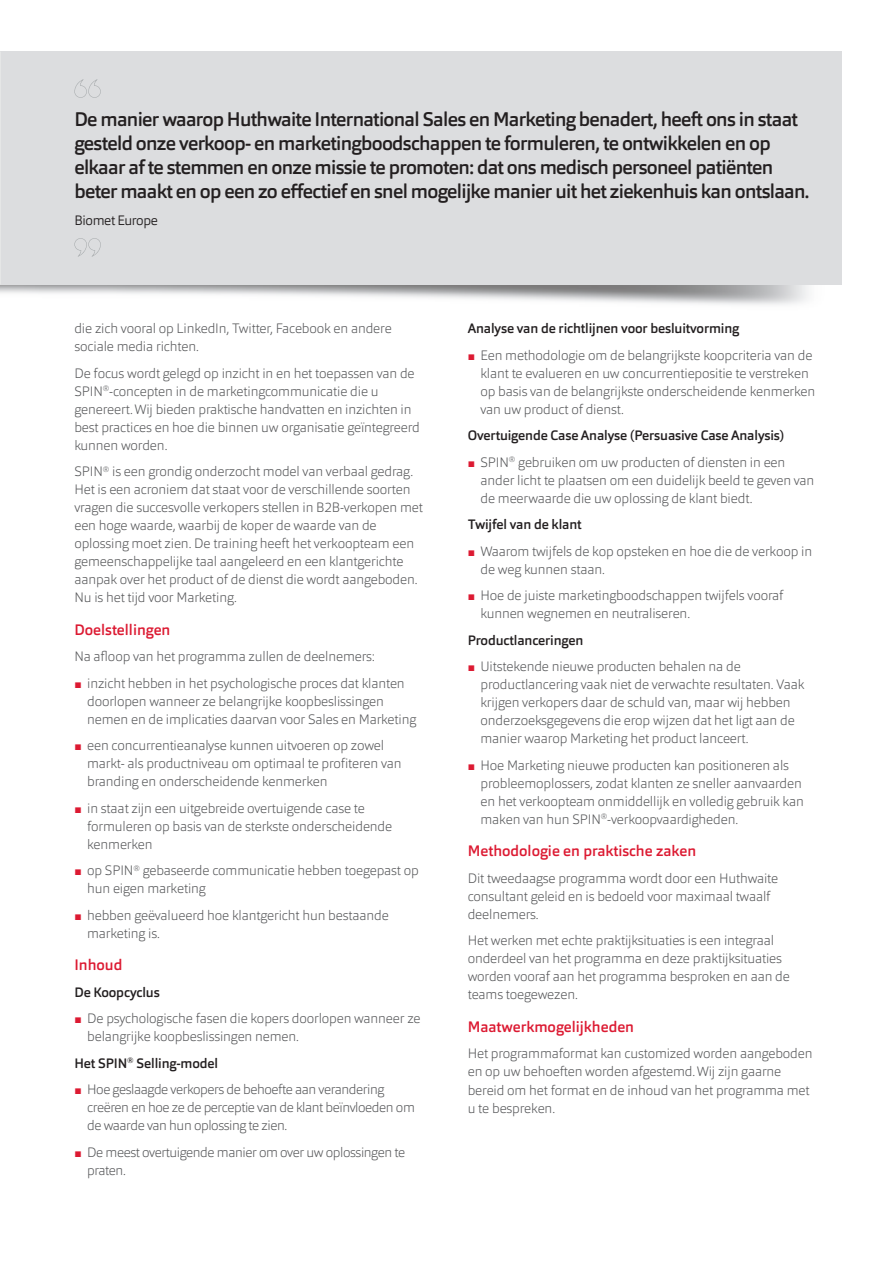
<style>
.page{position:relative;width:893px;height:1263px;background:#fff}
.page>*{position:absolute;margin:0;border:0;box-sizing:border-box;transform-origin:0 0}
.t1{font:500 19.5px/24px "Orgon";letter-spacing:-.035em;color:#231f20}
.t2{font:500 15px "Orgon";color:#dc1a32}
.t3{font:200 13.5px/18px "Orgon";letter-spacing:-.01em;color:#57585a}
.t4{font:200 13.5px/18px "Orgon";letter-spacing:-.03em;color:#57585a}
.t5{font:500 13.5px "Orgon";letter-spacing:-.01em;color:#231f20}
.t6{font:300 13.5px "Orgon";letter-spacing:-.025em;color:#231f20}
.s1{font-family:"Arial";font-weight:400;font-size:12.15px;color:#dc1a32}
</style>
<div class="page">
<div style="left:0;top:51px;width:842px;height:234px;background:#dcdddf"></div>
<svg style="left:74px;top:79px;width:27px;height:19px"></svg>
<svg style="left:74px;top:238px;width:27px;height:19px"></svg>
<p class="t1" style="left:74px;top:107px;width:737px">De manier waarop Huthwaite International Sales en Marketing benadert, heeft ons in staat gesteld onze verkoop- en marketingboodschappen te formuleren, te ontwikkelen en op elkaar af te stemmen en onze missie te promoten: dat ons medisch personeel patiënten beter maakt en op een zo effectief en snel mogelijke manier uit het ziekenhuis kan ontslaan.</p>
<p class="t6" style="left:74px;top:212px;width:85px">Biomet Europe</p>
<p class="t3" style="left:74px;top:319px;width:319px">die zich vooral op LinkedIn, Twitter, Facebook en andere sociale media richten.</p>
<p class="t3" style="left:74px;top:364px;width:347px">De focus wordt gelegd op inzicht in en het toepassen van de SPIN<sup>®</sup>-concepten in de marketingcommunicatie die u genereert. Wij bieden praktische handvatten en inzichten in best practices en hoe die binnen uw organisatie geïntegreerd kunnen worden.</p>
<p class="t3" style="left:74px;top:463px;width:350px">SPIN<sup>®</sup> is een grondig onderzocht model van verbaal gedrag.<br>Het is een acroniem dat staat voor de verschillende soorten vragen die succesvolle verkopers stellen in B2B-verkopen met een hoge waarde, waarbij de koper de waarde van de oplossing moet zien. De training heeft het verkoopteam een gemeenschappelijke taal aangeleerd en een klantgerichte aanpak over het product of de dienst die wordt aangeboden.<br>Nu is het tijd voor Marketing.</p>
<p class="t2" style="left:74px;top:620px;width:98px">Doelstellingen</p>
<p class="t3" style="left:74px;top:648px;width:302px">Na afloop van het programma zullen de deelnemers:</p>
<p class="t3" style="left:87px;top:674px;width:331px;text-indent:-13px"><span class="s1">■</span> inzicht hebben in het psychologische proces dat klanten doorlopen wanneer ze belangrijke koopbeslissingen nemen en de implicaties daarvan voor Sales en Marketing</p>
<p class="t3" style="left:87px;top:737px;width:316px;text-indent:-13px"><span class="s1">■</span> een concurrentieanalyse kunnen uitvoeren op zowel markt- als productniveau om optimaal te profiteren van branding en onderscheidende kenmerken</p>
<p class="t3" style="left:87px;top:799px;width:307px;text-indent:-13px"><span class="s1">■</span> in staat zijn een uitgebreide overtuigende case te formuleren op basis van de sterkste onderscheidende kenmerken</p>
<p class="t3" style="left:87px;top:862px;width:333px;text-indent:-13px"><span class="s1">■</span> op SPIN<sup>®</sup> gebaseerde communicatie hebben toegepast op hun eigen marketing</p>
<p class="t3" style="left:87px;top:906px;width:303px;text-indent:-13px"><span class="s1">■</span> hebben geëvalueerd hoe klantgericht hun bestaande marketing is.</p>
<p class="t2" style="left:74px;top:956px;width:49px">Inhoud</p>
<p class="t5" style="left:74px;top:983px;width:87px">De Koopcyclus</p>
<p class="t3" style="left:87px;top:1010px;width:335px;text-indent:-13px"><span class="s1">■</span> De psychologische fasen die kopers doorlopen wanneer ze belangrijke koopbeslissingen nemen.</p>
<p class="t5" style="left:74px;top:1055px;width:145px">Het SPIN<sup>®</sup> Selling-model</p>
<p class="t4" style="left:87px;top:1081px;width:329px;text-indent:-13px"><span class="s1">■</span> Hoe geslaagde verkopers de behoefte aan verandering creëren en hoe ze de perceptie van de klant beïnvloeden om de waarde van hun oplossing te zien.</p>
<p class="t4" style="left:87px;top:1143px;width:320px;text-indent:-13px"><span class="s1">■</span> De meest overtuigende manier om over uw oplossingen te praten.</p>
<p class="t5" style="left:468px;top:320px;width:273px">Analyse van de richtlijnen voor besluitvorming</p>
<p class="t3" style="left:480px;top:346px;width:336px;text-indent:-13px"><span class="s1">■</span> Een methodologie om de belangrijkste koopcriteria van de klant te evalueren en uw concurrentiepositie te verstreken op basis van de belangrijkste onderscheidende kenmerken van uw product of dienst.</p>
<p class="t5" style="left:468px;top:427px;width:318px">Overtuigende Case Analyse (Persuasive Case Analysis)</p>
<p class="t3" style="left:480px;top:453px;width:335px;text-indent:-13px"><span class="s1">■</span> SPIN<sup>®</sup> gebruiken om uw producten of diensten in een ander licht te plaatsen om een duidelijk beeld te geven van de meerwaarde die uw oplossing de klant biedt.</p>
<p class="t5" style="left:468px;top:516px;width:115px">Twijfel van de klant</p>
<p class="t3" style="left:480px;top:542px;width:333px;text-indent:-13px"><span class="s1">■</span> Waarom twijfels de kop opsteken en hoe die de verkoop in de weg kunnen staan.</p>
<p class="t3" style="left:480px;top:587px;width:304px;text-indent:-13px"><span class="s1">■</span> Hoe de juiste marketingboodschappen twijfels vooraf kunnen wegnemen en neutraliseren.</p>
<p class="t5" style="left:468px;top:631px;width:117px">Productlanceringen</p>
<p class="t3" style="left:480px;top:658px;width:325px;text-indent:-13px"><span class="s1">■</span> Uitstekende nieuwe producten behalen na de productlancering vaak niet de verwachte resultaten. Vaak krijgen verkopers daar de schuld van, maar wij hebben onderzoeksgegevens die erop wijzen dat het ligt aan de manier waarop Marketing het product lanceert.</p>
<p class="t3" style="left:480px;top:756px;width:325px;text-indent:-13px"><span class="s1">■</span> Hoe Marketing nieuwe producten kan positioneren als probleemoplossers, zodat klanten ze sneller aanvaarden en het verkoopteam onmiddellijk en volledig gebruik kan maken van hun SPIN<sup>®</sup>-verkoopvaardigheden.</p>
<p class="t2" style="left:468px;top:842px;width:230px">Methodologie en praktische zaken</p>
<p class="t3" style="left:468px;top:869px;width:312px">Dit tweedaagse programma wordt door een Huthwaite consultant geleid en is bedoeld voor maximaal twaalf deelnemers.</p>
<p class="t3" style="left:468px;top:932px;width:324px">Het werken met echte praktijksituaties is een integraal onderdeel van het programma en deze praktijksituaties worden vooraf aan het programma besproken en aan de teams toegewezen.</p>
<p class="t2" style="left:468px;top:1017px;width:168px">Maatwerkmogelijkheden</p>
<p class="t3" style="left:468px;top:1045px;width:346px">Het programmaformat kan customized worden aangeboden en op uw behoeften worden afgestemd. Wij zijn gaarne bereid om het format en de inhoud van het programma met u te bespreken.</p>
</div>
